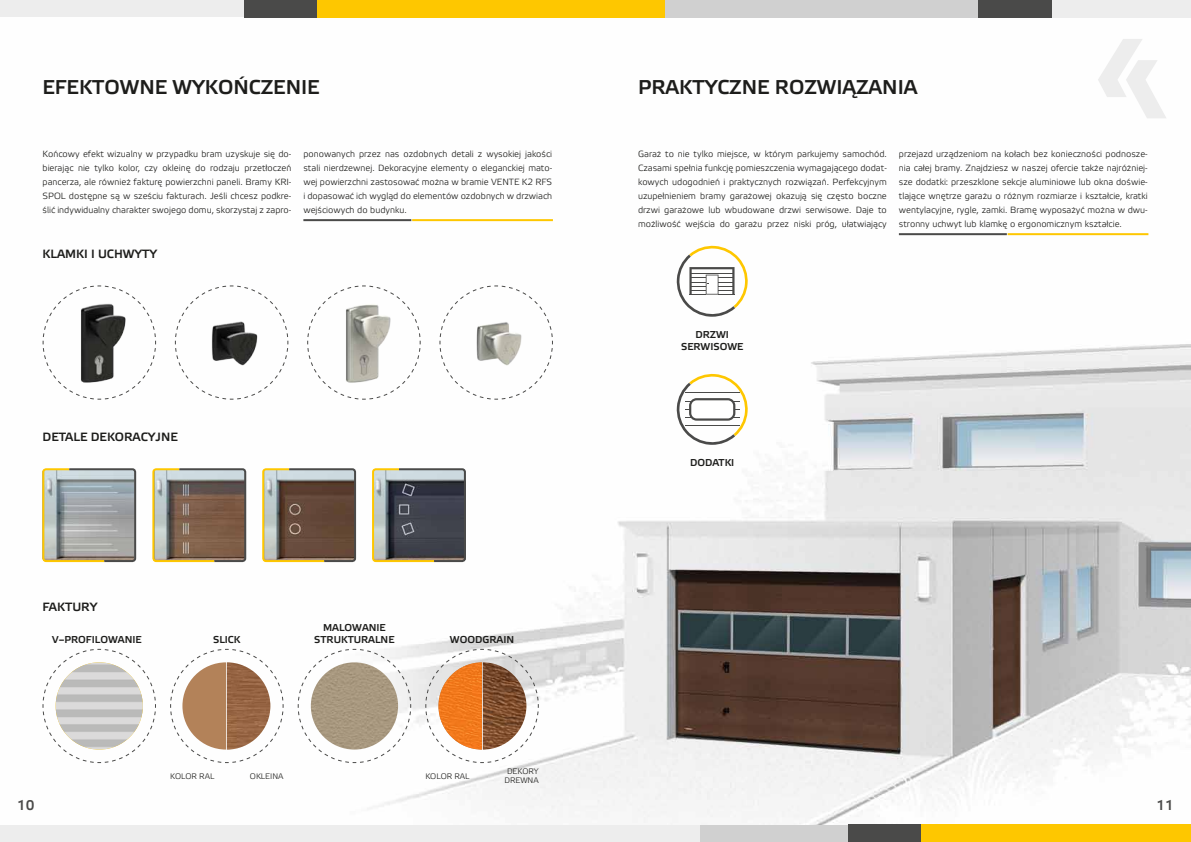
<style>
.page{position:relative;width:1191px;height:842px;background:#fff}
.page>*{position:absolute;margin:0;border:0;box-sizing:border-box;transform-origin:0 0}
.t1{font:700 20px "Elektra Light Pro";color:#1d1d1b}
.t2{font:700 14px "Elektra Light Pro";color:#4a4a49}
.t3{font:700 12px "Elektra Light Pro";color:#1d1d1b}
.t4{font:700 10px/12px "Elektra Light Pro";color:#1d1d1b;text-align:center}
.t5{font:9px/14px "Elektra Light Pro";color:#1d1d1b;text-align:justify}
.t6{font:8px/9.6px "Elektra Light Pro";color:#1d1d1b;text-align:center}
</style>
<div class="page">
<img style="left:98px;top:17px;width:1093px;height:808px">
<div style="left:0;top:825px;width:700px;height:17px;background:#ededed"></div>
<div style="left:700px;top:825px;width:148px;height:17px;background:#d0d0d0"></div>
<div style="left:848px;top:825px;width:73px;height:17px;background:#4a4a49"></div>
<div style="left:921px;top:825px;width:270px;height:17px;background:#fec700"></div>
<div style="left:0;top:0;width:244px;height:17px;background:#ededed"></div>
<div style="left:665px;top:0;width:313px;height:17px;background:#d0d0d0"></div>
<div style="left:244px;top:0;width:73px;height:17px;background:#4a4a49"></div>
<div style="left:317px;top:0;width:348px;height:17px;background:#fec700"></div>
<div style="left:978px;top:0;width:74px;height:17px;background:#4a4a49"></div>
<div style="left:1052px;top:0;width:139px;height:17px;background:#ededed"></div>
<svg style="left:1098px;top:39px;width:68px;height:79px"></svg>
<hr style="left:303px;top:219px;width:108px;height:2px;background:#4a4a49">
<hr style="left:412px;top:219px;width:141px;height:2px;background:#fec700">
<hr style="left:899px;top:233px;width:107px;height:2px;background:#4a4a49">
<hr style="left:1007px;top:233px;width:141px;height:2px;background:#fec700">
<svg style="left:42px;top:285px;width:114px;height:115px"></svg>
<img style="left:56px;top:299px;width:87px;height:87px;border-radius:44px">
<svg style="left:307px;top:285px;width:114px;height:115px"></svg>
<img style="left:320px;top:299px;width:87px;height:87px;border-radius:44px">
<svg style="left:174px;top:285px;width:115px;height:115px"></svg>
<img style="left:188px;top:313px;width:87px;height:73px">
<svg style="left:439px;top:285px;width:114px;height:115px"></svg>
<img style="left:452px;top:313px;width:88px;height:73px">
<svg style="left:676px;top:245px;width:72px;height:73px"></svg>
<svg style="left:676px;top:373px;width:72px;height:73px"></svg>
<svg style="left:297px;top:648px;width:114px;height:115px"></svg>
<img style="left:311px;top:662px;width:87px;height:87px;border-radius:44px">
<svg style="left:42px;top:648px;width:114px;height:115px"></svg>
<img style="left:56px;top:662px;width:87px;height:87px;border-radius:44px">
<svg style="left:170px;top:648px;width:114px;height:115px"></svg>
<img style="left:227px;top:662px;width:43px;height:87px">
<svg style="left:425px;top:648px;width:114px;height:115px"></svg>
<svg style="left:371px;top:467px;width:96px;height:96px;background:#6a6b6a"></svg>
<svg style="left:261px;top:467px;width:96px;height:96px;background:#827060"></svg>
<svg style="left:151px;top:467px;width:96px;height:96px;background:#907f6c"></svg>
<svg style="left:42px;top:467px;width:95px;height:96px;background:#a9aca5"></svg>
<h1 class="t1" style="left:43px;top:76px;width:146px">EFEKTOWNE WYKO</h1>
<h1 class="t1" style="left:233px;top:76px;width:29px">ŃCZENIE</h1>
<h1 class="t1" style="left:638px;top:76px;width:151px">PRAKTYCZNE ROZWIĄZANIA</h1>
<p class="t5" style="left:43px;top:147px;width:250px">Końcowy efekt wizualny w przypadku bram uzyskuje się do&shy;bierając nie tylko kolor, czy okleinę do rodzaju przetłoczeń pancerza, ale również fakturę powierzchni paneli. Bramy KRI-SPOL dostępne są w sześciu fakturach. Jeśli chcesz podkre&shy;ślić indywidualny charakter swojego domu, skorzystaj z zapro-</p>
<p class="t5" style="left:303px;top:147px;width:250px">ponowanych przez nas ozdobnych detali z wysokiej jakości stali nierdzewnej. Dekoracyjne elementy o eleganckiej mato&shy;wej powierzchni zastosować można w bramie VENTE K2 RFS i dopasować ich wygląd do elementów ozdobnych w drzwiach wejściowych do budynku.</p>
<p class="t5" style="left:638px;top:147px;width:250px">Garaż to nie tylko miejsce, w którym parkujemy samochód.<br>Czasami spełnia funkcję pomieszczenia wymagającego dodat&shy;kowych udogodnień i praktycznych rozwiązań. Perfekcyjnym uzupełnieniem bramy garażowej okazują się często boczne drzwi garażowe lub wbudowane drzwi serwisowe. Daje to możliwość wejścia do garażu przez niski próg, ułatwiający</p>
<p class="t5" style="left:899px;top:147px;width:250px">przejazd urządzeniom na kołach bez konieczności podnosze&shy;nia całej bramy. Znajdziesz w naszej ofercie także najróżniej&shy;sze dodatki: przeszklone sekcje aluminiowe lub okna doświe&shy;tlające wnętrze garażu o różnym rozmiarze i kształcie, kratki wentylacyjne, rygle, zamki. Bramę wyposażyć można w dwu&shy;stronny uchwyt lub klamkę o ergonomicznym kształcie.</p>
<h3 class="t3" style="left:43px;top:247px;width:116px">KLAMKI I UCHWYTY</h3>
<h3 class="t3" style="left:43px;top:430px;width:137px">DETALE DEKORACYJNE</h3>
<h3 class="t3" style="left:43px;top:600px;width:56px">FAKTURY</h3>
<p class="t4" style="left:323px;top:622px;width:64px">MALOWANIE</p>
<p class="t4" style="left:52px;top:634px;width:91px">V–PROFILOWANIE</p>
<p class="t4" style="left:213px;top:634px;width:29px">SLICK</p>
<p class="t4" style="left:314px;top:634px;width:82px">STRUKTURALNE</p>
<p class="t4" style="left:450px;top:634px;width:66px">WOODGRAIN</p>
<p class="t6" style="left:170px;top:771px;width:46px">KOLOR RAL</p>
<p class="t6" style="left:250px;top:771px;width:35px">OKLEINA</p>
<p class="t6" style="left:425px;top:771px;width:46px">KOLOR RAL</p>
<p class="t6" style="left:504px;top:766px;width:36px">DEKORY<br>DREWNA</p>
<p class="t4" style="left:681px;top:329px;width:64px">DRZWI<br>SERWISOWE</p>
<p class="t4" style="left:690px;top:457px;width:46px">DODATKI</p>
<h2 class="t2" style="left:17px;top:797px;width:19px">10</h2>
<h2 class="t2" style="left:1156px;top:797px;width:19px">11</h2>
</div>
